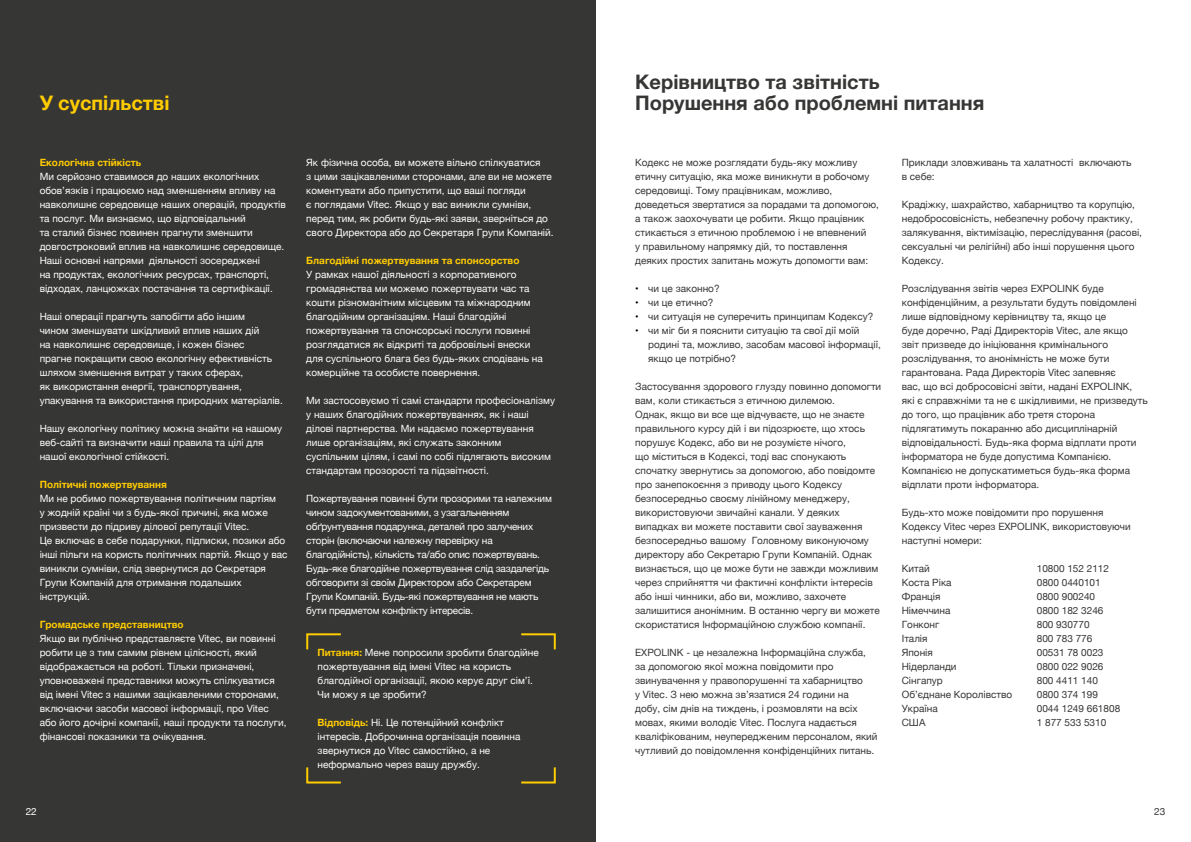
<style>
.page{position:relative;width:1191px;height:842px;background:#fff}
.page>*{position:absolute;margin:0;border:0;box-sizing:border-box;transform-origin:0 0}
.t1{font:700 20px/21px "Helvetica Neue";color:#363635}
.t2{font:700 20px "Helvetica Neue";color:#fc0}
.t3{font:10px/14px "Helvetica Neue";color:#363635}
.t4{font:10px/14px "Helvetica Neue";color:#fff}
.t5{font:10px/14px "Helvetica Neue";letter-spacing:-.02em;color:#fff}
.t6{font:700 10px "Helvetica Neue";color:#fc0}
.s1{font-weight:700;color:#fc0}
.s2{color:#000}
</style>
<div class="page">
<div style="left:0;top:0;width:595px;height:842px;background:#363635"></div>
<svg style="left:306px;top:633px;width:35px;height:17px"></svg>
<svg style="left:521px;top:633px;width:35px;height:17px"></svg>
<svg style="left:521px;top:767px;width:35px;height:17px"></svg>
<svg style="left:306px;top:767px;width:35px;height:17px"></svg>
<h1 class="t2" style="left:40px;top:87px;width:131px">У суспільстві</h1>
<p class="t6" style="left:40px;top:154px;width:103px">Екологічна стійкість</p>
<p class="t4" style="left:40px;top:170px;width:248px">Ми серйозно ставимося до наших екологічних обов’язків і працюємо над зменшенням впливу на навколишнє середовище наших операцій, продуктів та послуг. Ми визнаємо, що відповідальний<br>та сталий бізнес повинен прагнути зменшити довгостроковий вплив на навколишнє середовище.<br>Наші основні напрями діяльності зосереджені<br>на продуктах, екологічних ресурсах, транспорті, відходах, ланцюжках постачання та сертифікації.</p>
<p class="t4" style="left:40px;top:310px;width:245px">Наші операції прагнуть запобігти або іншим<br>чином зменшувати шкідливий вплив наших дій<br>на навколишнє середовище, і кожен бізнес<br>прагне покращити свою екологічну ефективність шляхом зменшення витрат у таких сферах,<br>як використання енергії, транспортування, упакування та використання природних матеріалів.</p>
<p class="t4" style="left:40px;top:422px;width:244px">Нашу екологічну політику можна знайти на нашому веб-сайті та визначити наші правила та цілі для нашої екологічної стійкості.</p>
<p class="t6" style="left:40px;top:476px;width:129px">Політичні пожертвування</p>
<p class="t4" style="left:40px;top:492px;width:249px">Ми не робимо пожертвування політичним партіям<br>у жодній країні чи з будь-якої причині, яка може призвести до підриву ділової репутації Vitec.<br>Це включає в себе подарунки, підписки, позики або інші пільги на користь політичних партій. Якщо у вас виникли сумніви, слід звернутися до Секретаря Групи Компаній для отримання подальших інструкцій.</p>
<p class="t6" style="left:40px;top:616px;width:145px">Громадське представництво</p>
<p class="t4" style="left:40px;top:632px;width:248px">Якщо ви публічно представляєте Vitec, ви повинні робити це з тим самим рівнем цілісності, який відображається на роботі. Тільки призначені, уповноважені представники можуть спілкуватися від імені Vitec з нашими зацікавленими сторонами, включаючи засоби масової інформації, про Vitec або його дочірні компанії, наші продукти та послуги, фінансові показники та очікування.</p>
<p class="t4" style="left:306px;top:156px;width:249px">Як фізична особа, ви можете вільно спілкуватися<br>з цими зацікавленими сторонами, але ви не можете коментувати або припустити, що ваші погляди<br>є поглядами Vitec. Якщо у вас виникли сумніви, перед тим, як робити будь-які заяви, зверніться до свого Директора або до Секретаря Групи Компаній.</p>
<p class="t6" style="left:306px;top:252px;width:215px">Благодійні пожертвування та спонсорство</p>
<p class="t4" style="left:306px;top:268px;width:238px">У рамках нашої діяльності з корпоративного громадянства ми можемо пожертвувати час та кошти різноманітним місцевим та міжнародним благодійним організаціям. Наші благодійні пожертвування та спонсорські послуги повинні розглядатися як відкриті та добровільні внески для суспільного блага без будь-яких сподівань на комерційне та особисте повернення.</p>
<p class="t4" style="left:306px;top:394px;width:250px">Ми застосовуємо ті самі стандарти професіоналізму у наших благодійних пожертвуваннях, як і наші ділові партнерства. Ми надаємо пожертвування лише організаціям, які служать законним суспільним цілям, і самі по собі підлягають високим стандартам прозорості та підзвітності.</p>
<p class="t5" style="left:306px;top:492px;width:247px">Пожертвування повинні бути прозорими та належним чином задокументованими, з узагальненням обґрунтування подарунка, деталей про залучених сторін (включаючи належну перевірку на благодійність), кількість та/або опис пожертвувань.<br>Будь-яке благодійне пожертвування слід заздалегідь обговорити зі своїм Директором або Секретарем Групи Компаній. Будь-які пожертвування не мають бути предметом конфлікту інтересів.</p>
<p class="t4" style="left:317px;top:646px;width:223px"><span class="s1">Питання:</span> Мене попросили зробити благодійне пожертвування від імені Vitec на користь благодійної організації, якою керує друг сім’ї.<br>Чи можу я це зробити?</p>
<p class="t4" style="left:317px;top:716px;width:204px"><span class="s1">Відповідь:</span> Ні. Це потенційний конфлікт інтересів. Доброчинна організація повинна звернутися до Vitec самостійно, а не неформально через вашу дружбу.</p>
<h1 class="t1" style="left:635px;top:72px;width:351px">Керівництво та звітність<br>Порушення або проблемні питання</h1>
<p class="t3" style="left:635px;top:156px;width:245px">Кодекс не може розглядати будь-яку можливу етичну ситуацію, яка може виникнути в робочому середовищі. Тому працівникам, можливо, доведеться звертатися за порадами та допомогою, а також заохочувати це робити. Якщо працівник стикається з етичною проблемою і не впевнений<br>у правильному напрямку дій, то поставлення деяких простих запитань можуть допомогти вам:</p>
<p class="t3" style="left:635px;top:282px;width:86px"><span class="s2">•</span> чи це законно?</p>
<p class="t3" style="left:635px;top:296px;width:80px"><span class="s2">•</span> чи це етично?</p>
<p class="t3" style="left:635px;top:310px;width:240px"><span class="s2">•</span> чи ситуація не суперечить принципам Кодексу?</p>
<p class="t3" style="left:648px;top:324px;width:234px;text-indent:-13px"><span class="s2">•</span> чи міг би я пояснити ситуацію та свої дії моїй родині та, можливо, засобам масової інформації, якщо це потрібно?</p>
<p class="t3" style="left:635px;top:380px;width:248px">Застосування здорового глузду повинно допомогти вам, коли стикається з етичною дилемою.<br>Однак, якщо ви все ще відчуваєте, що не знаєте правильного курсу дій і ви підозрюєте, що хтось порушує Кодекс, або ви не розумієте нічого,<br>що міститься в Кодексі, тоді вас спонукають спочатку звернутись за допомогою, або повідомте про занепокоєння з приводу цього Кодексу безпосередньо своєму лінійному менеджеру, використовуючи звичайні канали. У деяких випадках ви можете поставити свої зауваження безпосередньо вашому Головному виконуючому директору або Секретарю Групи Компаній. Однак визнається, що це може бути не завжди можливим через сприйняття чи фактичні конфлікти інтересів або інші чинники, або ви, можливо, захочете залишитися анонімним. В останню чергу ви можете скористатися Інформаційною службою компанії.</p>
<p class="t3" style="left:635px;top:646px;width:244px">EXPOLINK - це незалежна Інформаційна служба, за допомогою якої можна повідомити про звинувачення у правопорушенні та хабарництво<br>у Vitec. З нею можна зв’язатися 24 години на<br>добу, сім днів на тиждень, і розмовляти на всіх мовах, якими володіє Vitec. Послуга надається кваліфікованим, неупередженим персоналом, який чутливий до повідомлення конфіденційних питань.</p>
<p class="t3" style="left:901px;top:156px;width:231px">Приклади зловживань та халатності включають в себе:</p>
<p class="t3" style="left:901px;top:198px;width:242px">Крадіжку, шахрайство, хабарництво та корупцію, недобросовісність, небезпечну робочу практику, залякування, віктимізацію, переслідування (расові, сексуальні чи релігійні) або інші порушення цього Кодексу.</p>
<p class="t3" style="left:901px;top:282px;width:248px">Розслідування звітів через EXPOLINK буде конфіденційним, а результати будуть повідомлені лише відповідному керівництву та, якщо це<br>буде доречно, Раді Ддиректорів Vitec, але якщо<br>звіт призведе до ініціювання кримінального розслідування, то анонімність не може бути гарантована. Рада Директорів Vitec запевняє<br>вас, що всі добросовісні звіти, надані EXPOLINK,<br>які є справжніми та не є шкідливими, не призведуть до того, що працівник або третя сторона підлягатимуть покаранню або дисциплінарній відповідальності. Будь-яка форма відплати проти інформатора не буде допустима Компанією.<br>Компанією не допускатиметься будь-яка форма відплати проти інформатора.</p>
<p class="t3" style="left:901px;top:506px;width:230px">Будь-хто може повідомити про порушення<br>Кодексу Vitec через EXPOLINK, використовуючи наступні номери:</p>
<p class="t3" style="left:901px;top:562px;width:29px">Китай</p>
<p class="t3" style="left:1036px;top:562px;width:74px">10800 152 2112</p>
<p class="t3" style="left:901px;top:576px;width:51px">Коста Ріка</p>
<p class="t3" style="left:1036px;top:576px;width:65px">0800 0440101</p>
<p class="t3" style="left:901px;top:590px;width:40px">Франція</p>
<p class="t3" style="left:1036px;top:590px;width:60px">0800 900240</p>
<p class="t3" style="left:901px;top:604px;width:50px">Німеччина</p>
<p class="t3" style="left:1036px;top:604px;width:68px">0800 182 3246</p>
<p class="t3" style="left:901px;top:618px;width:39px">Гонконг</p>
<p class="t3" style="left:1036px;top:618px;width:54px">800 930770</p>
<p class="t3" style="left:901px;top:632px;width:27px">Італія</p>
<p class="t3" style="left:1036px;top:632px;width:57px">800 783 776</p>
<p class="t3" style="left:901px;top:646px;width:33px">Японія</p>
<p class="t3" style="left:1036px;top:646px;width:68px">00531 78 0023</p>
<p class="t3" style="left:901px;top:660px;width:56px">Нідерланди</p>
<p class="t3" style="left:1036px;top:660px;width:68px">0800 022 9026</p>
<p class="t3" style="left:901px;top:674px;width:43px">Сінгапур</p>
<p class="t3" style="left:1036px;top:674px;width:63px">800 4411 140</p>
<p class="t3" style="left:901px;top:688px;width:112px">Об’єднане Королівство</p>
<p class="t3" style="left:1036px;top:688px;width:63px">0800 374 199</p>
<p class="t3" style="left:901px;top:702px;width:38px">Україна</p>
<p class="t3" style="left:1036px;top:702px;width:85px">0044 1249 661808</p>
<p class="t3" style="left:901px;top:716px;width:25px">США</p>
<p class="t3" style="left:1036px;top:716px;width:71px">1 877 533 5310</p>
<p class="t4" style="left:26px;top:805px;width:13px">22</p>
<p class="t3" style="left:1154px;top:805px;width:13px">23</p>
</div>
